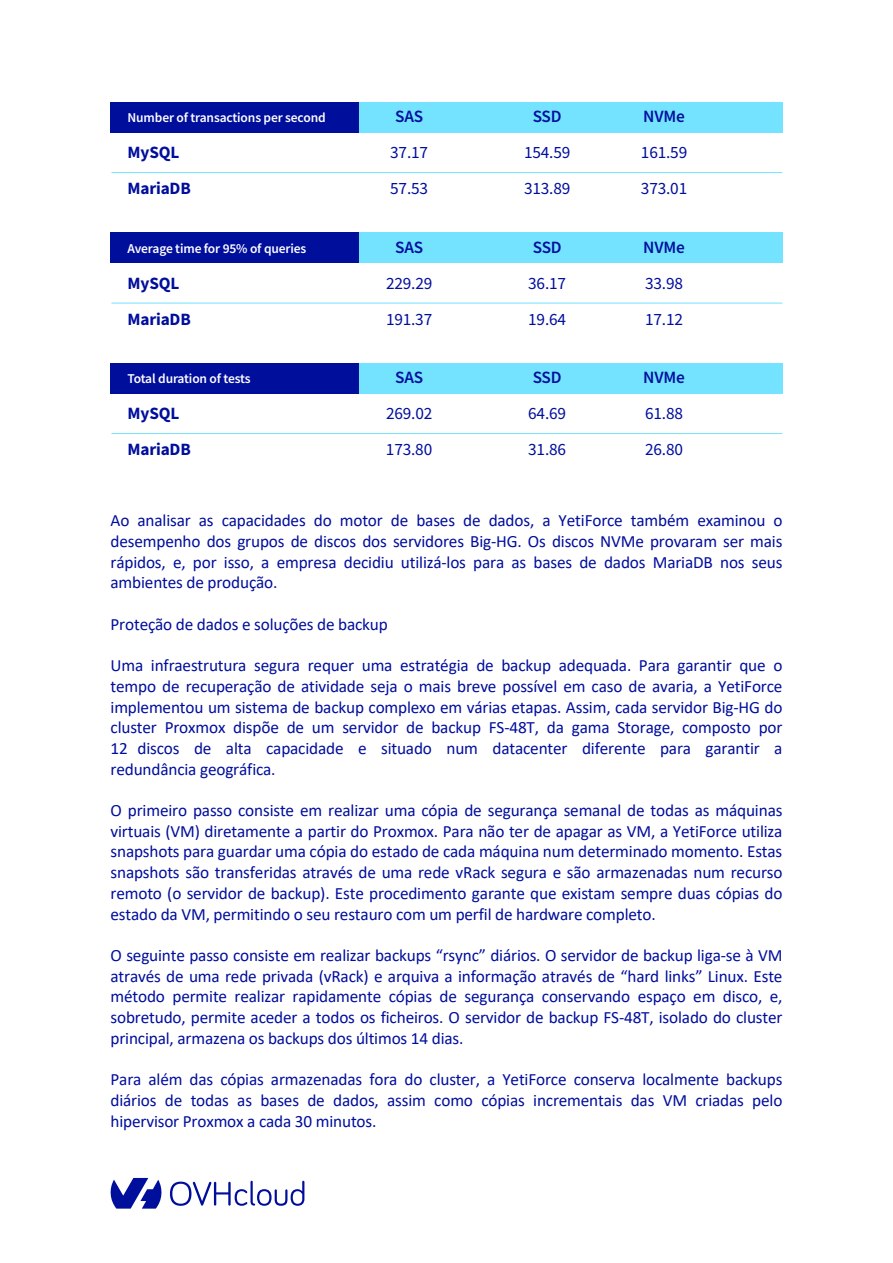
<style>
.page{position:relative;width:893px;height:1263px;background:#fff}
.page>*{position:absolute;margin:0;border:0;box-sizing:border-box;transform-origin:0 0}
.t1{font:17.25px/20.7px "Calibri";letter-spacing:-.01em;color:#000e9c;text-align:justify}
.t2{font:17.25px "Source Sans Pro";letter-spacing:-.01em;color:#000e9c}
.t3{font:700 17.25px "Source Sans Pro";letter-spacing:-.01em;color:#000e9c}
.t4{font:600 17.25px "Source Sans Pro";letter-spacing:-.01em;color:#000e9c}
.t5{font:600 13.5px "Source Sans Pro";letter-spacing:-.01em;color:#fff}
</style>
<div class="page">
<svg style="left:110px;top:1178px;width:52px;height:30px"></svg>
<svg style="left:170px;top:1181px;width:134px;height:25px"></svg>
<div style="left:359px;top:102px;width:423px;height:31px;background:#73e3ff"></div>
<div style="left:111px;top:102px;width:248px;height:31px;background:#000e9c"></div>
<hr style="left:112px;top:172px;width:670px;height:1px;background:#73e3ff">
<div style="left:359px;top:233px;width:423px;height:30px;background:#73e3ff"></div>
<div style="left:111px;top:233px;width:248px;height:30px;background:#000e9c"></div>
<hr style="left:112px;top:303px;width:670px;height:1px;background:#73e3ff">
<div style="left:359px;top:363px;width:423px;height:31px;background:#73e3ff"></div>
<div style="left:111px;top:363px;width:248px;height:31px;background:#000e9c"></div>
<hr style="left:112px;top:433px;width:670px;height:1px;background:#73e3ff">
<p class="t5" style="left:128px;top:109px;width:200px">Number of transactions per second</p>
<p class="t4" style="left:395px;top:105px;width:30px">SAS</p>
<p class="t4" style="left:533px;top:105px;width:30px">SSD</p>
<p class="t4" style="left:643px;top:105px;width:43px">NVMe</p>
<p class="t3" style="left:128px;top:141px;width:53px">MySQL</p>
<p class="t2" style="left:390px;top:142px;width:39px">37.17</p>
<p class="t2" style="left:524px;top:142px;width:48px">154.59</p>
<p class="t2" style="left:641px;top:142px;width:48px">161.59</p>
<p class="t3" style="left:128px;top:177px;width:65px">MariaDB</p>
<p class="t2" style="left:390px;top:178px;width:39px">57.53</p>
<p class="t2" style="left:524px;top:178px;width:48px">313.89</p>
<p class="t2" style="left:641px;top:178px;width:48px">373.01</p>
<p class="t5" style="left:128px;top:240px;width:180px">Average time for 95% of queries</p>
<p class="t4" style="left:395px;top:236px;width:30px">SAS</p>
<p class="t4" style="left:533px;top:236px;width:30px">SSD</p>
<p class="t4" style="left:643px;top:236px;width:43px">NVMe</p>
<p class="t3" style="left:128px;top:271px;width:53px">MySQL</p>
<p class="t2" style="left:386px;top:272px;width:48px">229.29</p>
<p class="t2" style="left:528px;top:272px;width:39px">36.17</p>
<p class="t2" style="left:645px;top:272px;width:39px">33.98</p>
<p class="t3" style="left:128px;top:307px;width:65px">MariaDB</p>
<p class="t2" style="left:386px;top:308px;width:48px">191.37</p>
<p class="t2" style="left:528px;top:308px;width:39px">19.64</p>
<p class="t2" style="left:645px;top:308px;width:39px">17.12</p>
<p class="t5" style="left:128px;top:370px;width:125px">Total duration of tests</p>
<p class="t4" style="left:395px;top:366px;width:30px">SAS</p>
<p class="t4" style="left:533px;top:366px;width:30px">SSD</p>
<p class="t4" style="left:643px;top:366px;width:43px">NVMe</p>
<p class="t3" style="left:128px;top:402px;width:53px">MySQL</p>
<p class="t2" style="left:386px;top:403px;width:48px">269.02</p>
<p class="t2" style="left:528px;top:403px;width:39px">64.69</p>
<p class="t2" style="left:645px;top:403px;width:39px">61.88</p>
<p class="t3" style="left:128px;top:438px;width:65px">MariaDB</p>
<p class="t2" style="left:386px;top:439px;width:48px">173.80</p>
<p class="t2" style="left:528px;top:439px;width:39px">31.86</p>
<p class="t2" style="left:645px;top:439px;width:39px">26.80</p>
<p class="t1" style="left:111px;top:510px;width:673px">Ao analisar as capacidades do motor de bases de dados, a YetiForce também examinou o desempenho dos grupos de discos dos servidores Big-HG. Os discos NVMe provaram ser mais rápidos, e, por isso, a empresa decidiu utilizá-los para as bases de dados MariaDB nos seus ambientes de produção.</p>
<p class="t1" style="left:111px;top:613px;width:279px">Proteção de dados e soluções de backup</p>
<p class="t1" style="left:111px;top:655px;width:673px">Uma infraestrutura segura requer uma estratégia de backup adequada. Para garantir que o tempo de recuperação de atividade seja o mais breve possível em caso de avaria, a YetiForce implementou um sistema de backup complexo em várias etapas. Assim, cada servidor Big-HG do cluster Proxmox dispõe de um servidor de backup FS-48T, da gama Storage, composto por 12 discos de alta capacidade e situado num datacenter diferente para garantir a redundância geográfica.</p>
<p class="t1" style="left:111px;top:799px;width:673px">O primeiro passo consiste em realizar uma cópia de segurança semanal de todas as máquinas virtuais (VM) diretamente a partir do Proxmox. Para não ter de apagar as VM, a YetiForce utiliza snapshots para guardar uma cópia do estado de cada máquina num determinado momento. Estas snapshots são transferidas através de uma rede vRack segura e são armazenadas num recurso remoto (o servidor de backup). Este procedimento garante que existam sempre duas cópias do estado da VM, permitindo o seu restauro com um perfil de hardware completo.</p>
<p class="t1" style="left:111px;top:944px;width:673px">O seguinte passo consiste em realizar backups “rsync” diários. O servidor de backup liga-se à VM através de uma rede privada (vRack) e arquiva a informação através de “hard links” Linux. Este método permite realizar rapidamente cópias de segurança conservando espaço em disco, e, sobretudo, permite aceder a todos os ficheiros. O servidor de backup FS-48T, isolado do cluster principal, armazena os backups dos últimos 14 dias.</p>
<p class="t1" style="left:111px;top:1069px;width:673px">Para além das cópias armazenadas fora do cluster, a YetiForce conserva localmente backups diários de todas as bases de dados, assim como cópias incrementais das VM criadas pelo hipervisor Proxmox a cada 30 minutos.</p>
</div>
